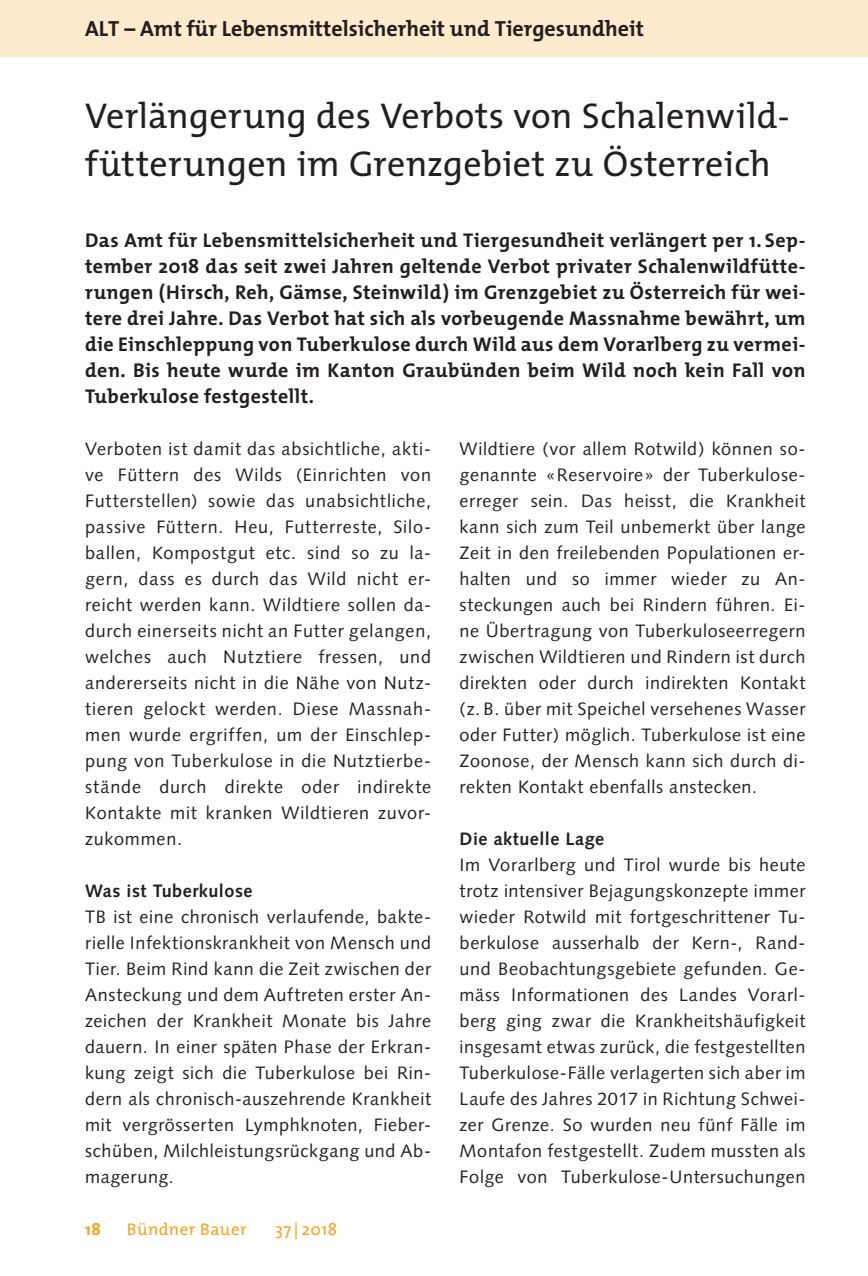
<style>
.page{position:relative;width:868px;height:1276px;background:#fff}
.page>*{position:absolute;margin:0;border:0;box-sizing:border-box;transform-origin:0 0}
.t1{font:36px/48px "The Mix";letter-spacing:.005em;color:#231f20}
.t2{font:700 22px "The Mix";color:#231f20}
.t3{font:700 20px/26px "The Mix";letter-spacing:.02em;color:#231f20;text-align:justify}
.t4{font:18px/26px "Syntax LT Std";letter-spacing:.04em;color:#231f20;text-align:justify}
.t5{font:700 18px "Syntax LT Std";letter-spacing:.03em;color:#231f20}
.t6{font:17px "The Mix";letter-spacing:.035em;color:#f9a21c}
.t7{font:700 17px "The Mix";color:#f9a21c}
</style>
<div class="page">
<div style="left:0;top:0;width:867px;height:57px;background:#feeacc"></div>
<p class="t2" style="left:85px;top:10px;width:560px">ALT – Amt für Lebensmittelsicherheit und Tiergesundheit</p>
<h1 class="t1" style="left:85px;top:91px;width:706px">Verlängerung des Verbots von Schalenwild&shy;fütterungen im Grenzgebiet zu Österreich</h1>
<p class="t3" style="left:85px;top:226px;width:722px">Das Amt für Lebensmittelsicherheit und Tiergesundheit verlängert per 1. Sep&shy;tember 2018 das seit zwei Jahren geltende Verbot privater Schalenwildfütte&shy;rungen (Hirsch, Reh, Gämse, Steinwild) im Grenzgebiet zu Österreich für wei&shy;tere drei Jahre. Das Verbot hat sich als vorbeugende Massnahme bewährt, um die Einschleppung von Tuberkulose durch Wild aus dem Vorarlberg zu vermei&shy;den. Bis heute wurde im Kanton Graubünden beim Wild noch kein Fall von Tuberkulose festgestellt.</p>
<p class="t4" style="left:85px;top:436px;width:347px">Verboten ist damit das absichtliche, akti&shy;ve Füttern des Wilds (Einrichten von Futterstellen) sowie das unabsichtliche, passive Füttern. Heu, Futterreste, Silo&shy;ballen, Kompostgut etc. sind so zu la&shy;gern, dass es durch das Wild nicht er&shy;reicht werden kann. Wildtiere sollen da&shy;durch einerseits nicht an Futter gelangen, welches auch Nutztiere fressen, und andererseits nicht in die Nähe von Nutz&shy;tieren gelockt werden. Diese Massnah&shy;men wurde ergriffen, um der Einschlep&shy;pung von Tuberkulose in die Nutztierbe&shy;stände durch direkte oder indirekte Kontakte mit kranken Wildtieren zuvor&shy;zukommen.</p>
<p class="t5" style="left:85px;top:880px;width:169px">Was ist Tuberkulose</p>
<p class="t4" style="left:85px;top:903px;width:347px">TB ist eine chronisch verlaufende, bakte&shy;rielle Infektionskrankheit von Mensch und Tier. Beim Rind kann die Zeit zwischen der Ansteckung und dem Auftreten erster An&shy;zeichen der Krankheit Monate bis Jahre dauern. In einer späten Phase der Erkran&shy;kung zeigt sich die Tuberkulose bei Rin&shy;dern als chronisch-auszehrende Krankheit mit vergrösserten Lymphknoten, Fieber&shy;schüben, Milchleistungsrückgang und Ab&shy;magerung.</p>
<p class="t4" style="left:459px;top:435px;width:347px">Wildtiere (vor allem Rotwild) können so&shy;genannte «Reservoire» der Tuberkulose&shy;erreger sein. Das heisst, die Krankheit kann sich zum Teil unbemerkt über lange Zeit in den freilebenden Populationen er&shy;halten und so immer wieder zu An&shy;steckungen auch bei Rindern führen. Ei&shy;ne Übertragung von Tuberkuloseerregern zwischen Wildtieren und Rindern ist durch direkten oder durch indirekten Kontakt (z. B. über mit Speichel versehenes Wasser oder Futter) möglich. Tuberkulose ist eine Zoonose, der Mensch kann sich durch di&shy;rekten Kontakt ebenfalls anstecken.</p>
<p class="t5" style="left:459px;top:828px;width:146px">Die aktuelle Lage</p>
<p class="t4" style="left:459px;top:851px;width:347px">Im Vorarlberg und Tirol wurde bis heute trotz intensiver Bejagungskonzepte immer wieder Rotwild mit fortgeschrittener Tu&shy;berkulose ausserhalb der Kern-, Rand&shy;und Beobachtungsgebiete gefunden. Ge&shy;mäss Informationen des Landes Vorarl&shy;berg ging zwar die Krankheitshäufigkeit insgesamt etwas zurück, die festgestellten Tuberkulose-Fälle verlagerten sich aber im Laufe des Jahres 2017 in Richtung Schwei&shy;zer Grenze. So wurden neu fünf Fälle im Montafon festgestellt. Zudem mussten als Folge von Tuberkulose-Untersuchungen</p>
<p class="t7" style="left:85px;top:1215px;width:17px">18</p>
<p class="t6" style="left:127px;top:1215px;width:121px">Bündner Bauer</p>
<p class="t6" style="left:275px;top:1215px;width:64px">37 | 2018</p>
</div>
